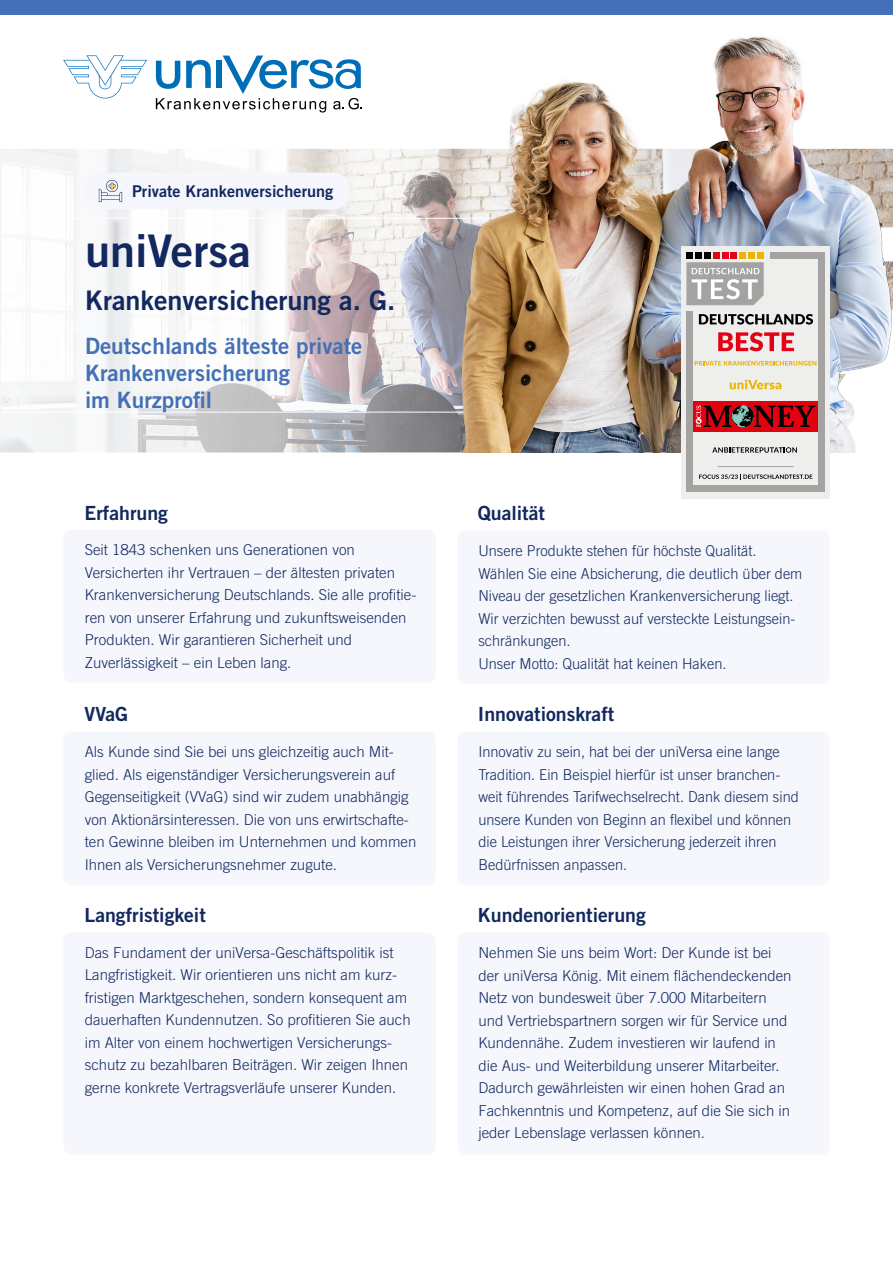
<style>
.page{position:relative;width:893px;height:1263px;background:#fff}
.page>*{position:absolute;margin:0;border:0;box-sizing:border-box;transform-origin:0 0}
.t1{font:45px "Trade Gothic LT Std Bd 2";color:#12285f}
.t2{font:27px "Trade Gothic LT Std Bd 2";color:#12285f}
.t3{font:22.5px/27px "Trade Gothic LT Std Bd 2";color:#4370b6}
.t4{font:19.5px "Trade Gothic LT Std Bd 2";color:#12285f}
.t5{font:16.2px "Trade Gothic LT Std Bd 2";color:#12285f}
.t6{font:300 15px/22.5px "Trade Gothic LT Std";color:#12285f}
</style>
<div class="page">
<img style="left:0;top:149px;width:229px;height:303px">
<svg style="left:0;top:217px;width:229px;height:196px"></svg>
<img style="left:229px;top:36px;width:664px;height:416px">
<div style="left:458px;top:531px;width:372px;height:153px;background:#f6f7fc;border-radius:7px"></div>
<div style="left:0;top:0;width:893px;height:15px;background:#4370b6"></div>
<div style="left:63px;top:530px;width:373px;height:153px;background:#f6f7fc;border-radius:7px"></div>
<div style="left:458px;top:933px;width:372px;height:221px;background:#f6f7fc;border-radius:7px"></div>
<div style="left:46px;top:51px;width:330px;height:66px;background:#fff"></div>
<svg style="left:156px;top:56px;width:206px;height:57px"></svg>
<svg style="left:63px;top:55px;width:84px;height:43px"></svg>
<div style="left:458px;top:732px;width:372px;height:153px;background:#f6f7fc;border-radius:7px"></div>
<div style="left:63px;top:732px;width:373px;height:153px;background:#f6f7fc;border-radius:7px"></div>
<div style="left:63px;top:933px;width:373px;height:221px;background:#f6f7fc;border-radius:7px"></div>
<div style="left:84px;top:173px;width:265px;height:36px;background:#f6f7fc;border-radius:15px"></div>
<svg style="left:99px;top:180px;width:23px;height:22px"></svg>
<div style="left:681px;top:246px;width:149px;height:253px;background:#eeefed"></div>
<svg style="left:686px;top:253px;width:78px;height:52px;background:#bcb1ac"></svg>
<svg style="left:699px;top:474px;width:113px;height:6px"></svg>
<svg style="left:712px;top:447px;width:85px;height:6px"></svg>
<hr style="left:718px;top:466px;width:76px;height:1px;background:#a5a2a2">
<div style="left:693px;top:401px;width:125px;height:30px;background:#e3000f"></div>
<svg style="left:696px;top:405px;width:119px;height:22px"></svg>
<div style="left:686px;top:253px;width:7px;height:6px;background:#000"></div>
<svg style="left:699px;top:314px;width:114px;height:10px"></svg>
<svg style="left:718px;top:332px;width:76px;height:19px"></svg>
<div style="left:686px;top:312px;width:7px;height:180px;background:#a5a2a2"></div>
<div style="left:818px;top:253px;width:7px;height:239px;background:#a5a2a2"></div>
<div style="left:686px;top:485px;width:139px;height:7px;background:#a5a2a2"></div>
<div style="left:770px;top:253px;width:55px;height:6px;background:#a5a2a2"></div>
<svg style="left:694px;top:361px;width:122px;height:5px"></svg>
<svg style="left:730px;top:380px;width:51px;height:9px"></svg>
<p class="t5" style="left:132px;top:181px;width:203px">Private Krankenversicherung</p>
<h1 class="t1" style="left:85px;top:223px;width:167px">uniVersa</h1>
<h2 class="t2" style="left:85px;top:284px;width:312px">Krankenversicherung a. G.</h2>
<h3 class="t3" style="left:85px;top:332px;width:279px">Deutschlands älteste private<br>Krankenversicherung<br>im Kurzprofil</h3>
<h3 class="t4" style="left:85px;top:501px;width:85px">Erfahrung</h3>
<h3 class="t4" style="left:478px;top:501px;width:69px">Qualität</h3>
<p class="t6" style="left:85px;top:539px;width:333px">Seit 1843 schenken uns Generationen von Versicherten ihr Vertrauen – der ältesten privaten Krankenversicherung Deutschlands. Sie alle profitie&shy;ren von unserer Erfahrung und zukunftsweisenden Produkten. Wir garantieren Sicherheit und Zuverlässigkeit – ein Leben lang.</p>
<h3 class="t4" style="left:85px;top:702px;width:45px">VVaG</h3>
<p class="t6" style="left:85px;top:741px;width:333px">Als Kunde sind Sie bei uns gleichzeitig auch Mit&shy;glied. Als eigenständiger Versicherungsverein auf Gegenseitigkeit (VVaG) sind wir zudem unabhängig von Aktionärsinteressen. Die von uns erwirtschafte&shy;ten Gewinne bleiben im Unternehmen und kommen Ihnen als Versicherungsnehmer zugute.</p>
<h3 class="t4" style="left:85px;top:903px;width:123px">Langfristigkeit</h3>
<p class="t6" style="left:85px;top:941px;width:327px">Das Fundament der uniVersa-Geschäftspolitik ist Langfristigkeit. Wir orientieren uns nicht am kurz&shy;fristigen Marktgeschehen, sondern konsequent am dauerhaften Kundennutzen. So profitieren Sie auch im Alter von einem hochwertigen Versicherungs&shy;schutz zu bezahlbaren Beiträgen. Wir zeigen Ihnen gerne konkrete Vertragsverläufe unserer Kunden.</p>
<p class="t6" style="left:478px;top:540px;width:326px">Unsere Produkte stehen für höchste Qualität.<br>Wählen Sie eine Absicherung, die deutlich über dem Niveau der gesetzlichen Krankenversicherung liegt.<br>Wir verzichten bewusst auf versteckte Leistungsein&shy;schränkungen.<br>Unser Motto: Qualität hat keinen Haken.</p>
<h3 class="t4" style="left:478px;top:702px;width:138px">Innovationskraft</h3>
<p class="t6" style="left:478px;top:741px;width:322px">Innovativ zu sein, hat bei der uniVersa eine lange Tradition. Ein Beispiel hierfür ist unser branchen&shy;weit führendes Tarifwechselrecht. Dank diesem sind unsere Kunden von Beginn an flexibel und können die Leistungen ihrer Versicherung jederzeit ihren Bedürfnissen anpassen.</p>
<h3 class="t4" style="left:478px;top:903px;width:169px">Kundenorientierung</h3>
<p class="t6" style="left:478px;top:941px;width:315px">Nehmen Sie uns beim Wort: Der Kunde ist bei der uniVersa König. Mit einem flächendeckenden Netz von bundesweit über 7.000 Mitarbeitern und Vertriebspartnern sorgen wir für Service und Kundennähe. Zudem investieren wir laufend in die Aus- und Weiterbildung unserer Mitarbeiter.<br>Dadurch gewährleisten wir einen hohen Grad an Fachkenntnis und Kompetenz, auf die Sie sich in jeder Lebenslage verlassen können.</p>
</div>
